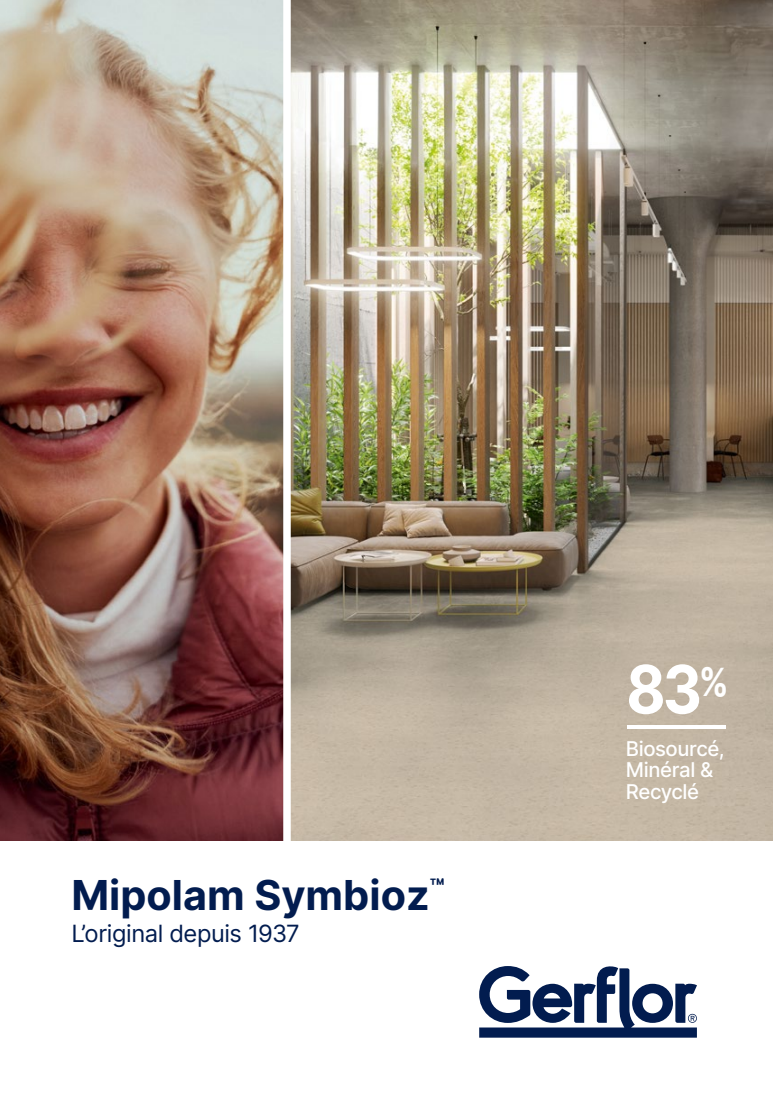
<style>
.page{position:relative;width:773px;height:1099px;background:#fff}
.page>*{position:absolute;margin:0;border:0;box-sizing:border-box;transform-origin:0 0}
.t1{font:700 66.88px "Inter";color:#fff;scale:.9 1}
.t2{font:700 41.25px "Inter";color:#021c4f}
.t3{font:23.75px "Inter";letter-spacing:-.015em;color:#021c4f}
.t4{font:500 20.38px/21.5px "Inter";letter-spacing:-.02em;color:#fff}
</style>
<div class="page">
<svg style="left:479px;top:966px;width:218px;height:71px"></svg>
<img style="left:291px;top:0;width:481px;height:840px">
<img style="left:0;top:0;width:283px;height:840px">
<hr style="left:627px;top:725px;width:99px;height:4px;background:#fff">
<h2 class="t2" style="left:71px;top:864px;width:375px">Mipolam Symbioz<sup>™</sup></h2>
<p class="t3" style="left:71px;top:916px;width:230px">L’original depuis 1937</p>
<h1 class="t1" style="left:626px;top:640px;width:116px">83<sup>%</sup></h1>
<p class="t4" style="left:626px;top:737px;width:100px">Biosourcé,<br>Minéral &amp;<br>Recyclé</p>
</div>
